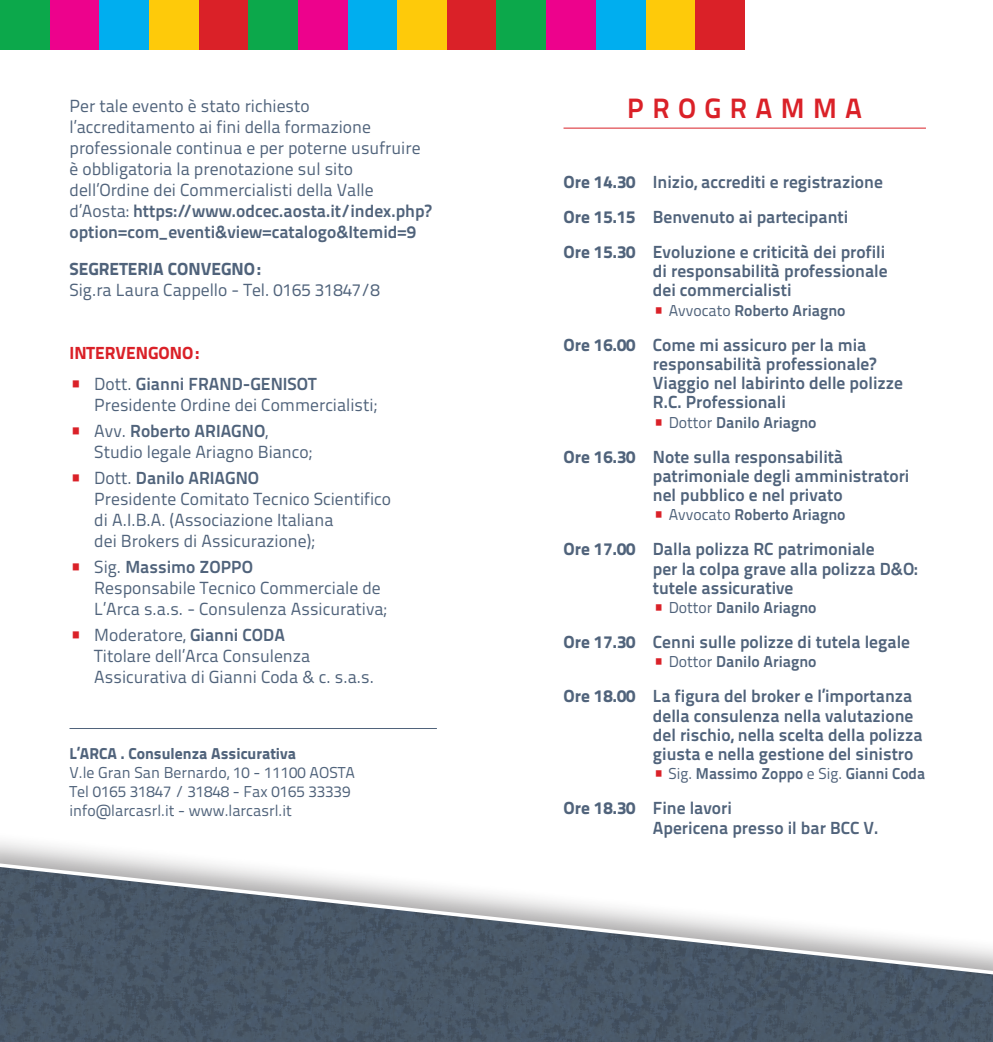
<style>
.page{position:relative;width:993px;height:1042px;background:#fff}
.page>*{position:absolute;margin:0;border:0;box-sizing:border-box;transform-origin:0 0}
.t1{font:700 28px "Titillium Text 22 L";letter-spacing:.3em;color:#da2128}
.t2{font:17.5px/21px "Titillium Text 22 L";color:#50637b}
.t3{font:700 17.5px/19.2px "Titillium Text 22 L";color:#50637b}
.t4{font:800 17.5px "Titillium Text 22 L";color:#50637b}
.t5{font:800 17.5px "Titillium Text 22 L";color:#da2128}
.t6{font:700 15.75px "Titillium Text 22 L";color:#50637b}
.t7{font:15.75px/19.2px "Titillium Text 22 L";color:#50637b}
.t8{font:800 15.75px "Titillium Text 22 L";color:#50637b}
.s1{font-weight:700}
.s2{font-size:24.5px;color:#da2128}
.s3{font-weight:800}
.s4{font-size:22.75px;color:#da2128}
.s5{font-weight:400}
</style>
<div class="page">
<div style="left:446px;top:0;width:50px;height:50px;background:#da2128"></div>
<div style="left:694px;top:0;width:50px;height:50px;background:#da2128"></div>
<div style="left:198px;top:0;width:50px;height:50px;background:#da2128"></div>
<div style="left:397px;top:0;width:49px;height:50px;background:#feca0a"></div>
<div style="left:645px;top:0;width:49px;height:50px;background:#feca0a"></div>
<div style="left:149px;top:0;width:49px;height:50px;background:#feca0a"></div>
<div style="left:347px;top:0;width:50px;height:50px;background:#00aeef"></div>
<div style="left:595px;top:0;width:50px;height:50px;background:#00aeef"></div>
<div style="left:99px;top:0;width:50px;height:50px;background:#00aeef"></div>
<div style="left:298px;top:0;width:49px;height:50px;background:#ed028c"></div>
<div style="left:546px;top:0;width:49px;height:50px;background:#ed028c"></div>
<div style="left:50px;top:0;width:49px;height:50px;background:#ed028c"></div>
<div style="left:248px;top:0;width:50px;height:50px;background:#0ca84b"></div>
<div style="left:496px;top:0;width:50px;height:50px;background:#0ca84b"></div>
<div style="left:0;top:0;width:50px;height:50px;background:#0ca84b"></div>
<hr style="left:563px;top:128px;width:362px;height:1px;background:#da2128">
<svg style="left:0;top:860px;width:992px;height:182px"></svg>
<hr style="left:69px;top:728px;width:368px;height:1px;background:#50637b">
<p class="t2" style="left:69px;top:95px;width:363px">Per tale evento è stato richiesto l’accreditamento ai fini della formazione professionale continua e per poterne usufruire è obbligatoria la prenotazione sul sito dell’Ordine dei Commercialisti della Valle d’Aosta: <span class="s1">https://www.odcec.aosta.it/index.php? option=com_eventi&amp;view=catalogo&amp;Itemid=9</span></p>
<p class="t4" style="left:69px;top:255px;width:193px">SEGRETERIA CONVEGNO:</p>
<p class="t2" style="left:69px;top:279px;width:312px">Sig.ra Laura Cappello - Tel. 0165 31847/8</p>
<p class="t5" style="left:69px;top:339px;width:132px">INTERVENGONO:</p>
<p class="t2" style="left:94px;top:372px;width:284px;text-indent:-25px"><span class="s2">•</span> Dott. <span class="s1">Gianni FRAND-GENISOT<br></span>Presidente Ordine dei Commercialisti;</p>
<p class="t2" style="left:94px;top:419px;width:219px;text-indent:-25px"><span class="s2">•</span> Avv. <span class="s1">Roberto ARIAGNO</span>,<br>Studio legale Ariagno Bianco;</p>
<p class="t2" style="left:94px;top:466px;width:298px;text-indent:-25px"><span class="s2">•</span> Dott. <span class="s1">Danilo ARIAGNO<br></span>Presidente Comitato Tecnico Scientifico di A.I.B.A. (Associazione Italiana<br>dei Brokers di Assicurazione);</p>
<p class="t2" style="left:94px;top:555px;width:294px;text-indent:-25px"><span class="s2">•</span> Sig. <span class="s1">Massimo ZOPPO<br></span>Responsabile Tecnico Commerciale de<br>L’Arca s.a.s. - Consulenza Assicurativa;</p>
<p class="t2" style="left:94px;top:623px;width:281px;text-indent:-25px"><span class="s2">•</span> Moderatore, <span class="s1">Gianni CODA<br></span>Titolare dell’Arca Consulenza<br>Assicurativa di Gianni Coda &amp; c. s.a.s.</p>
<p class="t8" style="left:69px;top:741px;width:228px">L’ARCA . Consulenza Assicurativa</p>
<p class="t7" style="left:69px;top:762px;width:287px">V.le Gran San Bernardo, 10 - 11100 AOSTA<br>Tel 0165 31847 / 31848 - Fax 0165 33339 info@larcasrl.it - www.larcasrl.it</p>
<h1 class="t1" style="left:627px;top:86px;width:236px">PROGRAMMA</h1>
<p class="t3" style="left:563px;top:163px;width:323px;line-height:35px"><span class="s3">Ore 14.30</span> Inizio, accrediti e registrazione<br><span class="s3">Ore 15.15</span> Benvenuto ai partecipanti<br><span class="s3">Ore 15.30</span> Evoluzione e criticità dei profili</p>
<p class="t3" style="left:652px;top:260px;width:236px">di responsabilità professionale dei commercialisti</p>
<p class="t6" style="left:652px;top:298px;width:194px"><span class="s4">•</span> <span class="s5">Avvocato</span> Roberto Ariagno</p>
<p class="t3" style="left:652px;top:334px;width:252px;text-indent:-89px"><span class="s3">Ore 16.00</span> Come mi assicuro per la mia responsabilità professionale?<br>Viaggio nel labirinto delle polizze<br>R.C. Professionali</p>
<p class="t6" style="left:652px;top:410px;width:165px"><span class="s4">•</span> <span class="s5">Dottor</span> Danilo Ariagno</p>
<p class="t3" style="left:652px;top:446px;width:258px;text-indent:-89px"><span class="s3">Ore 16.30</span> Note sulla responsabilità patrimoniale degli amministratori nel pubblico e nel privato</p>
<p class="t6" style="left:652px;top:503px;width:194px"><span class="s4">•</span> <span class="s5">Avvocato</span> Roberto Ariagno</p>
<p class="t3" style="left:652px;top:538px;width:266px;text-indent:-89px"><span class="s3">Ore 17.00</span> Dalla polizza RC patrimoniale<br>per la colpa grave alla polizza D&amp;O: tutele assicurative</p>
<p class="t6" style="left:652px;top:595px;width:165px"><span class="s4">•</span> <span class="s5">Dottor</span> Danilo Ariagno</p>
<p class="t3" style="left:563px;top:631px;width:348px"><span class="s3">Ore 17.30</span> Cenni sulle polizze di tutela legale</p>
<p class="t6" style="left:652px;top:650px;width:165px"><span class="s4">•</span> <span class="s5">Dottor</span> Danilo Ariagno</p>
<p class="t3" style="left:652px;top:685px;width:271px;text-indent:-89px"><span class="s3">Ore 18.00</span> La figura del broker e l’importanza della consulenza nella valutazione del rischio, nella scelta della polizza giusta e nella gestione del sinistro</p>
<p class="t6" style="left:652px;top:762px;width:274px"><span class="s4">•</span> <span class="s5">Sig.</span> Massimo Zoppo <span class="s5">e Sig.</span> Gianni Coda</p>
<p class="t3" style="left:652px;top:797px;width:227px;text-indent:-89px"><span class="s3">Ore 18.30</span> Fine lavori<br>Apericena presso il bar BCC V.</p>
</div>
